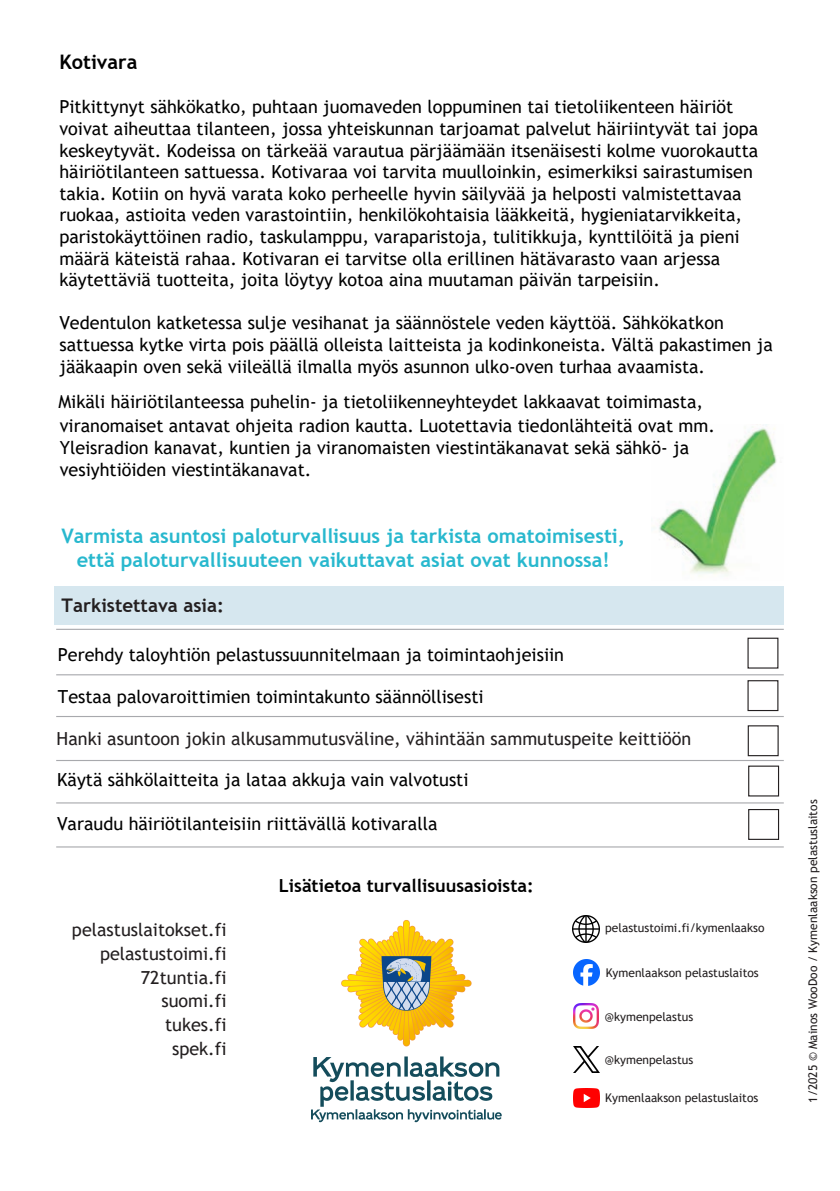
<style>
.page{position:relative;width:840px;height:1191px;background:#fff}
.page>*{position:absolute;margin:0;border:0;box-sizing:border-box;transform-origin:0 0}
.t1{font:700 20px/24px "Trebuchet MS";color:#28b8ce;text-align:center}
.t2{font:700 20px "Trebuchet MS";color:#000}
.t3{font:700 18.8px "Trebuchet MS";color:#231f20}
.t4{font:18px/21.6px "Trebuchet MS";color:#000}
.t5{font:18px "Trebuchet MS";color:#231f20}
.t6{font:700 18px "Trebuchet MS";color:#000}
.t7{font:12px "Trebuchet MS";color:#221e1f}
.t8{font:12px "Trebuchet MS";color:#231f20}
.s1{font-style:inherit}
</style>
<div class="page">
<div style="left:747px;top:809px;width:31px;height:31px;border:1px solid #231f20"></div>
<div style="left:747px;top:725px;width:31px;height:31px;border:1px solid #231f20"></div>
<div style="left:747px;top:680px;width:31px;height:31px;border:1px solid #231f20"></div>
<hr style="left:56px;top:846px;width:727px;height:1px;background:#a8a9ad">
<hr style="left:56px;top:802px;width:727px;height:1px;background:#a8a9ad">
<hr style="left:56px;top:760px;width:727px;height:1px;background:#a8a9ad">
<hr style="left:56px;top:716px;width:727px;height:1px;background:#a8a9ad">
<hr style="left:56px;top:674px;width:727px;height:1px;background:#a8a9ad">
<hr style="left:56px;top:629px;width:727px;height:1px;background:#a8a9ad">
<div style="left:54px;top:586px;width:729px;height:38px;background:#d6e7ef"></div>
<img style="left:659px;top:426px;width:118px;height:151px">
<img style="left:311px;top:920px;width:191px;height:203px">
<img style="left:573px;top:959px;width:26px;height:26px">
<img style="left:573px;top:1046px;width:25px;height:26px">
<img style="left:573px;top:1088px;width:26px;height:19px">
<img style="left:573px;top:1003px;width:25px;height:25px">
<img style="left:572px;top:915px;width:26px;height:27px">
<h5 class="t2" style="left:59px;top:50px;width:79px">Kotivara</h5>
<p class="t4" style="left:59px;top:96px;width:700px">Pitkittynyt sähkökatko, puhtaan juomaveden loppuminen tai tietoliikenteen häiriöt voivat aiheuttaa tilanteen, jossa yhteiskunnan tarjoamat palvelut häiriintyvät tai jopa keskeytyvät. Kodeissa on tärkeää varautua pärjäämään itsenäisesti kolme vuorokautta häiriötilanteen sattuessa. Kotivaraa voi tarvita muulloinkin, esimerkiksi sairastumisen takia. Kotiin on hyvä varata koko perheelle hyvin säilyvää ja helposti valmistettavaa ruokaa, astioita veden varastointiin, henkilökohtaisia lääkkeitä, hygieniatarvikkeita, paristokäyttöinen radio, taskulamppu, varaparistoja, tulitikkuja, kynttilöitä ja pieni määrä käteistä rahaa. Kotivaran ei tarvitse olla erillinen hätävarasto vaan arjessa käytettäviä tuotteita, joita löytyy kotoa aina muutaman päivän tarpeisiin.</p>
<p class="t4" style="left:59px;top:312px;width:714px">Vedentulon katketessa sulje vesihanat ja säännöstele veden käyttöä. Sähkökatkon sattuessa kytke virta pois päällä olleista laitteista ja kodinkoneista. Vältä pakastimen ja jääkaapin oven sekä viileällä ilmalla myös asunnon ulko-oven turhaa avaamista.</p>
<p class="t4" style="left:58px;top:389px;width:657px;line-height:24.2px">Mikäli häiriötilanteessa puhelin- ja tietoliikenneyhteydet lakkaavat toimimasta, viranomaiset antavat ohjeita radion kautta. Luotettavia tiedonlähteitä ovat mm.</p>
<p class="t4" style="left:60px;top:437px;width:630px">Yleisradion kanavat, kuntien ja viranomaisten viestintäkanavat sekä sähkö- ja vesiyhtiöiden viestintäkanavat.</p>
<h5 class="t1" style="left:61px;top:524px;width:565px">Varmista asuntosi paloturvallisuus ja tarkista omatoimisesti, että paloturvallisuuteen vaikuttavat asiat ovat kunnossa!</h5>
<h5 class="t3" style="left:62px;top:594px;width:164px">Tarkistettava asia<span class="s1">:</span></h5>
<p class="t4" style="left:58px;top:644px;width:507px">Perehdy taloyhtiön pelastussuunnitelmaan ja toimintaohjeisiin</p>
<p class="t4" style="left:58px;top:685px;width:427px">Testaa palovaroittimien toimintakunto säännöllisesti</p>
<p class="t5" style="left:57px;top:727px;width:636px">Hanki asuntoon jokin alkusammutusväline, vähintään sammutuspeite keittiöön</p>
<p class="t4" style="left:57px;top:769px;width:412px">Käytä sähkölaitteita ja lataa akkuja vain valvotusti</p>
<p class="t4" style="left:57px;top:812px;width:381px">Varaudu häiriötilanteisiin riittävällä kotivaralla</p>
<h5 class="t6" style="left:279px;top:874px;width:256px">Lisätietoa turvallisuusasioista:</h5>
<p class="t5" style="left:72px;top:918px;width:156px">pelastuslaitokset.fi</p>
<p class="t7" style="left:605px;top:920px;width:161px">pelastustoimi.fi/kymenlaakso</p>
<p class="t5" style="left:100px;top:942px;width:128px">pelastustoimi.fi</p>
<p class="t7" style="left:605px;top:965px;width:154px">Kymenlaakson pelastuslaitos</p>
<p class="t5" style="left:141px;top:965px;width:87px">72tuntia.fi</p>
<p class="t5" style="left:161px;top:989px;width:67px">suomi.fi</p>
<p class="t5" style="left:165px;top:1013px;width:63px">tukes.fi</p>
<p class="t5" style="left:172px;top:1037px;width:56px">spek.fi</p>
<p class="t7" style="left:604px;top:1009px;width:90px">@kymenpelastus</p>
<p class="t7" style="left:604px;top:1052px;width:90px">@kymenpelastus</p>
<p class="t7" style="left:605px;top:1090px;width:154px">Kymenlaakson pelastuslaitos</p>
<p class="t8" style="left:805px;top:1102px;width:305px;rotate:-90deg">1/2025 © Mainos WooDoo / Kymenlaakson pelastuslaitos</p>
</div>
